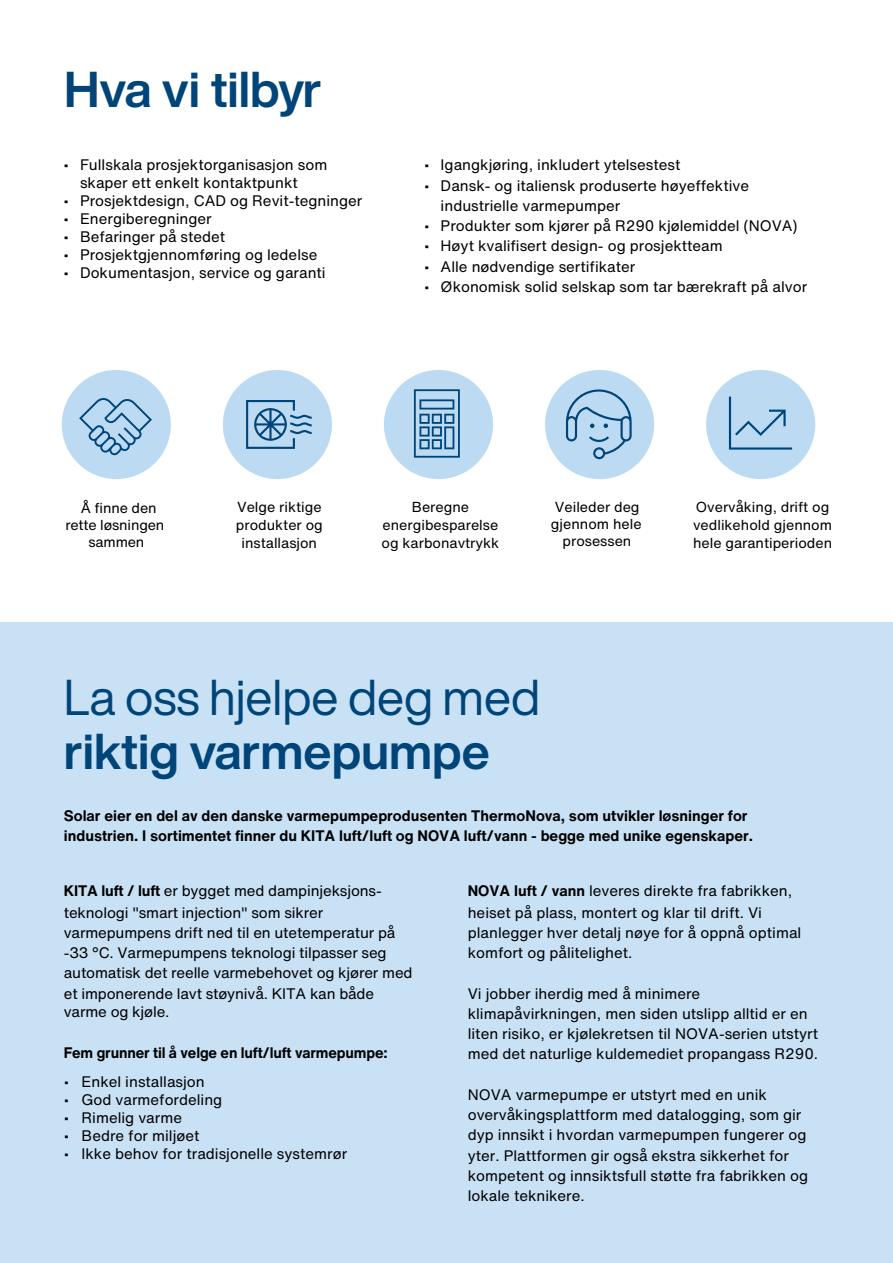
<style>
.page{position:relative;width:893px;height:1263px;background:#fff}
.page>*{position:absolute;margin:0;border:0;box-sizing:border-box;transform-origin:0 0}
.t1{font:700 49.5px "Helvetica Now Display";color:#004579}
.t2{font:49.5px "Helvetica Now Display";color:#004579}
.t3{font:15px/20.2px "Helvetica Now Text";color:#000}
.t4{font:700 15px/20.2px "Helvetica Now Text";color:#000}
.t5{font:14.25px/18px "Helvetica Now Text";color:#000;text-align:center}
.s1{font-weight:700}
</style>
<div class="page">
<div style="left:0;top:623px;width:893px;height:640px;background:#c9e1f5"></div>
<div style="left:62px;top:370px;width:109px;height:109px;background:#bcdbf3;border-radius:50%"></div>
<svg style="left:79px;top:398px;width:73px;height:57px"></svg>
<div style="left:223px;top:370px;width:109px;height:109px;background:#bcdbf3;border-radius:50%"></div>
<svg style="left:246px;top:400px;width:66px;height:49px"></svg>
<div style="left:384px;top:370px;width:109px;height:109px;background:#bcdbf3;border-radius:50%"></div>
<svg style="left:414px;top:389px;width:46px;height:69px"></svg>
<div style="left:545px;top:370px;width:109px;height:109px;background:#bcdbf3;border-radius:50%"></div>
<svg style="left:566px;top:389px;width:66px;height:70px"></svg>
<div style="left:706px;top:370px;width:109px;height:109px;background:#bcdbf3;border-radius:50%"></div>
<svg style="left:729px;top:397px;width:63px;height:53px"></svg>
<h1 class="t1" style="left:64px;top:56px;width:259px">Hva vi tilbyr</h1>
<p class="t3" style="left:80px;top:156px;width:249px;line-height:18px;text-indent:-16px">• Fullskala prosjektorganisasjon som skaper ett enkelt kontaktpunkt</p>
<p class="t3" style="left:64px;top:190px;width:300px">• Prosjektdesign, CAD og Revit-tegninger</p>
<p class="t3" style="left:64px;top:208px;width:150px">• Energiberegninger</p>
<p class="t3" style="left:64px;top:226px;width:163px">• Befaringer på stedet</p>
<p class="t3" style="left:64px;top:244px;width:255px">• Prosjektgjennomføring og ledelse</p>
<p class="t3" style="left:64px;top:262px;width:264px">• Dokumentasjon, service og garanti</p>
<p class="t3" style="left:424px;top:154px;width:258px">• Igangkjøring, inkludert ytelsestest</p>
<p class="t3" style="left:441px;top:175px;width:310px;text-indent:-16px">• Dansk- og italiensk produserte høyeffektive industrielle varmepumper</p>
<p class="t3" style="left:424px;top:215px;width:375px">• Produkter som kjører på R290 kjølemiddel (NOVA)</p>
<p class="t3" style="left:424px;top:235px;width:300px">• Høyt kvalifisert design- og prosjektteam</p>
<p class="t3" style="left:424px;top:256px;width:213px">• Alle nødvendige sertifikater</p>
<p class="t3" style="left:424px;top:276px;width:385px">• Økonomisk solid selskap som tar bærekraft på alvor</p>
<p class="t5" style="left:65px;top:498px;width:101px;line-height:17.1px">Å finne den rette løsningen sammen</p>
<p class="t5" style="left:693px;top:497px;width:141px;text-align:left">Overvåking, drift og vedlikehold gjennom hele garantiperioden</p>
<p class="t5" style="left:236px;top:497px;width:88px">Velge riktige produkter og installasjon</p>
<p class="t5" style="left:382px;top:497px;width:119px">Beregne energibesparelse og karbonavtrykk</p>
<p class="t5" style="left:551px;top:498px;width:92px;line-height:17.1px">Veileder deg gjennom hele prosessen</p>
<h1 class="t2" style="left:64px;top:663px;width:478px">La oss hjelpe deg med</h1>
<h1 class="t1" style="left:64px;top:717px;width:428px">riktig varmepumpe</h1>
<p class="t4" style="left:64px;top:805px;width:691px">Solar eier en del av den danske varmepumpeprodusenten ThermoNova, som utvikler løsninger for industrien. I sortimentet finner du KITA luft/luft og NOVA luft/vann - begge med unike egenskaper.</p>
<p class="t3" style="left:64px;top:880px;width:350px"><span class="s1">KITA luft / luft</span> er bygget med dampinjeksjons&shy;teknologi "smart injection" som sikrer varmepumpens drift ned til en utetemperatur på -33 °C. Varmepumpens teknologi tilpasser seg automatisk det reelle varmebehovet og kjører med et imponerende lavt støynivå. KITA kan både</p>
<p class="t3" style="left:64px;top:1001px;width:107px">varme og kjøle.</p>
<p class="t4" style="left:64px;top:1043px;width:325px">Fem grunner til å velge en luft/luft varmepumpe:</p>
<p class="t3" style="left:64px;top:1071px;width:142px">• Enkel installasjon</p>
<p class="t3" style="left:64px;top:1089px;width:160px">• God varmefordeling</p>
<p class="t3" style="left:64px;top:1107px;width:120px">• Rimelig varme</p>
<p class="t3" style="left:64px;top:1125px;width:137px">• Bedre for miljøet</p>
<p class="t3" style="left:64px;top:1143px;width:285px">• Ikke behov for tradisjonelle systemrør</p>
<p class="t3" style="left:468px;top:880px;width:335px;line-height:20.7px"><span class="s1">NOVA luft / vann</span> leveres direkte fra fabrikken, heiset på plass, montert og klar til drift. Vi planlegger hver detalj nøye for å oppnå optimal komfort og pålitelighet.</p>
<p class="t3" style="left:468px;top:983px;width:352px">Vi jobber iherdig med å minimere klimapåvirkningen, men siden utslipp alltid er en liten risiko, er kjølekretsen til NOVA-serien utstyrt med det naturlige kuldemediet propangass R290.</p>
<p class="t3" style="left:468px;top:1084px;width:342px">NOVA varmepumpe er utstyrt med en unik overvåkingsplattform med datalogging, som gir dyp innsikt i hvordan varmepumpen fungerer og yter. Plattformen gir også ekstra sikkerhet for kompetent og innsiktsfull støtte fra fabrikken og lokale teknikere.</p>
</div>
